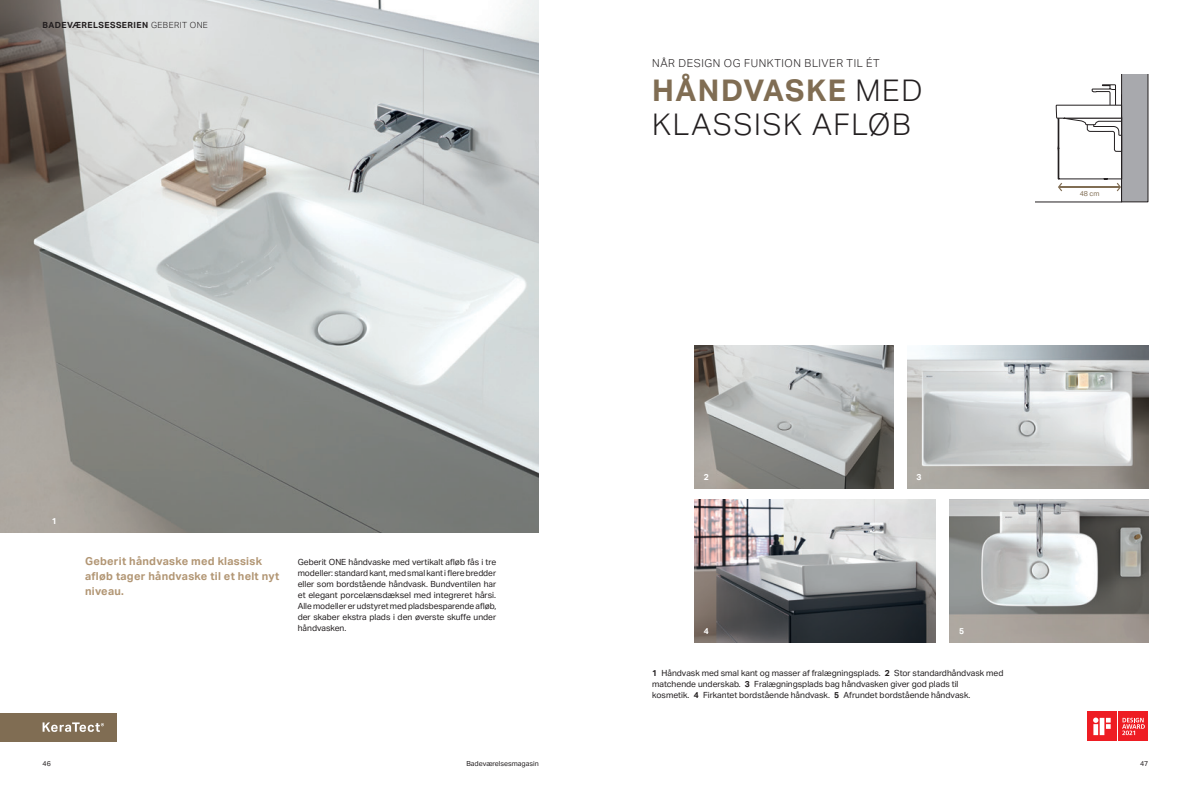
<style>
.page{position:relative;width:1191px;height:794px;background:#fff}
.page>*{position:absolute;margin:0;border:0;box-sizing:border-box;transform-origin:0 0}
.Header_30_34_bold_ca{font:300 30px/34px "Aktiv Grotesk Geberit";letter-spacing:.05em;color:#231f20}
.Display_text_11_15_b{font:700 11px/15px "Aktiv Grotesk Geberit";letter-spacing:.025em;color:#b29674}
.Byline_11_15_light_c{font:300 11px "Aktiv Grotesk Geberit";letter-spacing:.05em;color:#231f20}
.Body_copy_8_5_11_reg{font:8.5px/11px "Aktiv Grotesk Geberit";color:#231f20;text-align:justify}
.Chapter_8_5_black{font:700 8.5px "Aktiv Grotesk Geberit";letter-spacing:.05em;color:#231f20}
.Image_number_white{font:700 8.5px "Aktiv Grotesk Geberit";color:#fff}
.Caption_copy_7_9_reg{font:7px "Aktiv Grotesk Geberit";color:#231f20}
.Caption_copy_7_9_reg-2{font:7px "Aktiv Grotesk Geberit";color:#806d53}
.Page_number_left_whi{font:7px "Aktiv Grotesk Geberit";color:#231f20}
.Page_number_right_wh{font:7px "Aktiv Grotesk Geberit";color:#231f20}
.s1{font-weight:300}
.s2{font-weight:700;color:#806d53}
.s3{font-weight:700}
</style>
<div class="page">
<div style="left:1087px;top:711px;width:30px;height:30px;background:#ee1d23"></div>
<svg style="left:1093px;top:717px;width:17px;height:18px"></svg>
<div style="left:1118px;top:711px;width:30px;height:30px;background:#ee1d23"></div>
<svg style="left:1122px;top:718px;width:22px;height:17px"></svg>
<svg style="left:1035px;top:74px;width:113px;height:128px"></svg>
<img style="left:950px;top:499px;width:198px;height:143px">
<img style="left:0;top:0;width:539px;height:532px">
<img style="left:907px;top:345px;width:241px;height:143px">
<img style="left:694px;top:499px;width:241px;height:143px">
<img style="left:694px;top:345px;width:199px;height:143px">
<div style="left:0;top:713px;width:117px;height:28px;background:#806d53"></div>
<svg style="left:43px;top:722px;width:61px;height:10px"></svg>
<p class="Chapter_8_5_black" style="left:43px;top:20px;width:167px">BADEVÆRELSESSERIEN <span class="s1">GEBERIT ONE</span></p>
<p class="Image_number_white" style="left:52px;top:516px;width:7px">1</p>
<p class="Display_text_11_15_b" style="left:85px;top:554px;width:196px">Geberit håndvaske med klassisk afløb tager håndvaske til et helt nyt niveau.</p>
<p class="Body_copy_8_5_11_reg" style="left:298px;top:557px;width:200px">Geberit ONE håndvaske med vertikalt afløb fås i tre modeller: standard kant, med smal kant i flere bredder eller som bordstående håndvask. Bundventilen har et elegant porcelænsdæksel med integreret hårsi.<br>Alle modeller er udstyret med pladsbesparende afløb, der skaber ekstra plads i den øverste skuffe under håndvasken.</p>
<p class="Byline_11_15_light_c" style="left:652px;top:57px;width:229px">NÅR DESIGN OG FUNKTION BLIVER TIL ÉT</p>
<p class="Header_30_34_bold_ca" style="left:652px;top:73px;width:272px"><span class="s2">HÅNDVASKE</span> MED<br>KLASSISK AFLØB</p>
<p class="Caption_copy_7_9_reg-2" style="left:1079px;top:190px;width:21px">48 cm</p>
<p class="Image_number_white" style="left:704px;top:472px;width:7px">2</p>
<p class="Image_number_white" style="left:916px;top:472px;width:7px">3</p>
<p class="Image_number_white" style="left:704px;top:626px;width:7px">4</p>
<p class="Image_number_white" style="left:959px;top:626px;width:7px">5</p>
<p class="Body_copy_8_5_11_reg" style="left:652px;top:667px;width:353px;text-align:left"><span class="s3">1</span> Håndvask med smal kant og masser af fralægningsplads. <span class="s3">2</span> Stor standardhåndvask med matchende underskab. <span class="s3">3</span> Fralægningsplads bag håndvasken giver god plads til<br>kosmetik. <span class="s3">4</span> Firkantet bordstående håndvask. <span class="s3">5</span> Afrundet bordstående håndvask.</p>
<p class="Page_number_left_whi" style="left:43px;top:759px;width:10px">46</p>
<p class="Caption_copy_7_9_reg" style="left:466px;top:759px;width:74px">Badeværelsesmagasin</p>
<p class="Page_number_right_wh" style="left:1140px;top:759px;width:10px">47</p>
</div>
